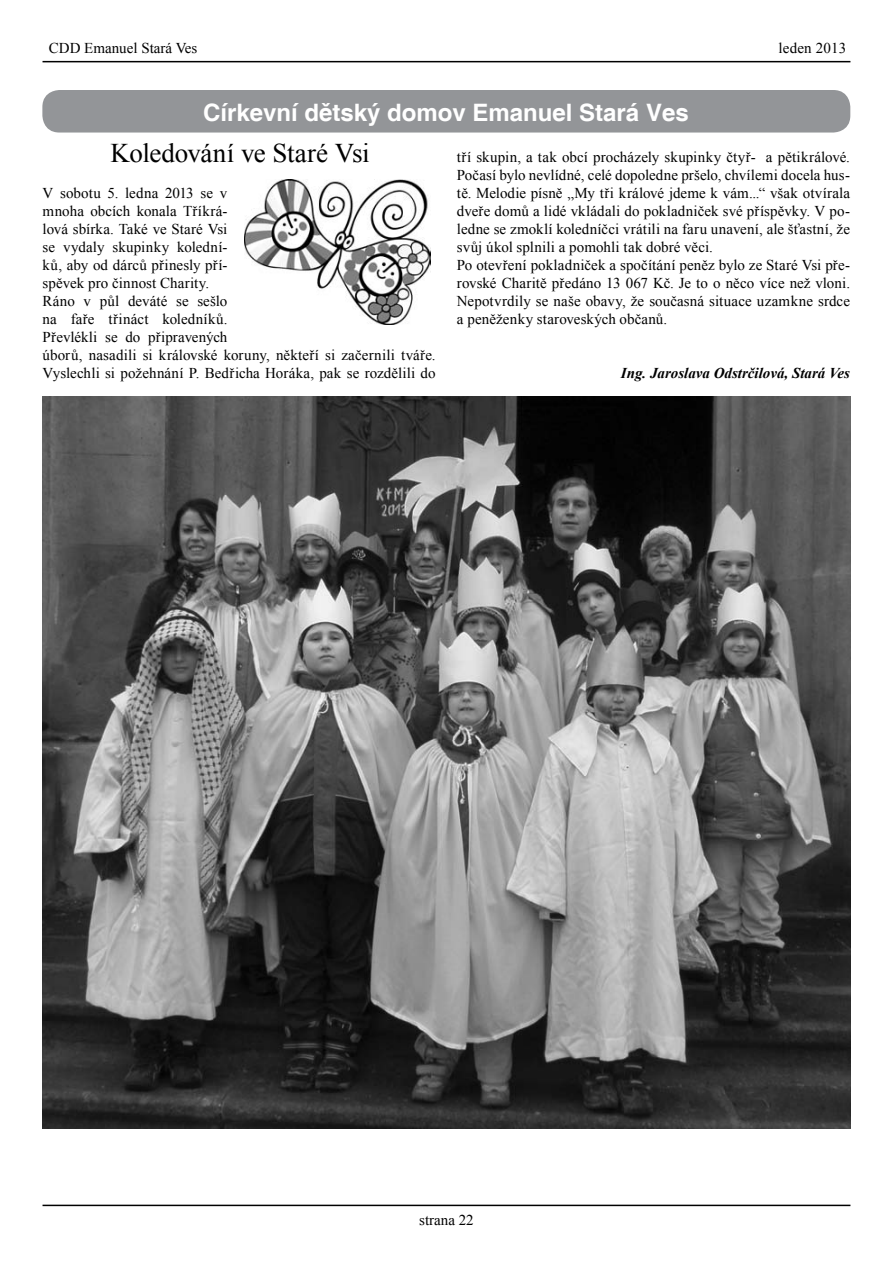
<style>
.page{position:relative;width:893px;height:1263px;background:#fff}
.page>*{position:absolute;margin:0;border:0;box-sizing:border-box;transform-origin:0 0}
.t1{font:27px "Times New Roman";letter-spacing:-.015em;color:#000}
.t2{font:700 24px "Helvetica";color:#fff}
.t3{font:15px/18px "Times New Roman";letter-spacing:.005em;color:#000}
.t4{font:italic 700 15px "Times New Roman";color:#000}
</style>
<div class="page">
<hr style="left:43px;top:1205px;width:807px;height:1px;background:#000">
<hr style="left:43px;top:61px;width:807px;height:1px;background:#000">
<img style="left:244px;top:180px;width:186px;height:144px">
<img style="left:43px;top:396px;width:807px;height:732px">
<div style="left:42px;top:90px;width:808px;height:43px;background:#939598;border-radius:17px"></div>
<p class="t3" style="left:49px;top:39px;width:150px">CDD Emanuel Stará Ves</p>
<p class="t3" style="left:779px;top:39px;width:69px">leden 2013</p>
<h2 class="t2" style="left:203px;top:98px;width:487px">Církevní dětský domov Emanuel Stará Ves</h2>
<h1 class="t1" style="left:111px;top:135px;width:261px">Koledování ve Staré Vsi</h1>
<p class="t3" style="left:457px;top:148px;width:395px">tří skupin, a tak obcí procházely skupinky čtyř- a pětikrálové.<br>Počasí bylo nevlídné, celé dopoledne pršelo, chvílemi docela hus&shy;tě. Melodie písně „My tři králové jdeme k vám...“ však otvírala dveře domů a lidé vkládali do pokladniček své příspěvky. V po&shy;ledne se zmoklí koledníčci vrátili na faru unavení, ale šťastní, že svůj úkol splnili a pomohli tak dobré věci.<br>Po otevření pokladniček a spočítání peněz bylo ze Staré Vsi pře&shy;rovské Charitě předáno 13 067 Kč. Je to o něco více než vloni.<br>Nepotvrdily se naše obavy, že současná situace uzamkne srdce a peněženky staroveských občanů.</p>
<p class="t3" style="left:43px;top:184px;width:394px">V sobotu 5. ledna 2013 se v<br>mnoha obcích konala Tříkrá-<br>lová sbírka. Také ve Staré Vsi<br>se vydaly skupinky kolední-<br>ků, aby od dárců přinesly pří-<br>spěvek pro činnost Charity.<br>Ráno v půl deváté se sešlo<br>na faře třináct koledníků.<br>Převlékli se do připravených<br>úborů, nasadili si královské koruny, někteří si začernili tváře.<br>Vyslechli si požehnání P. Bedřicha Horáka, pak se rozdělili do</p>
<p class="t4" style="left:621px;top:363px;width:231px">Ing. Jaroslava Odstrčilová, Stará Ves</p>
<p class="t3" style="left:419px;top:1210px;width:56px">strana 22</p>
</div>
